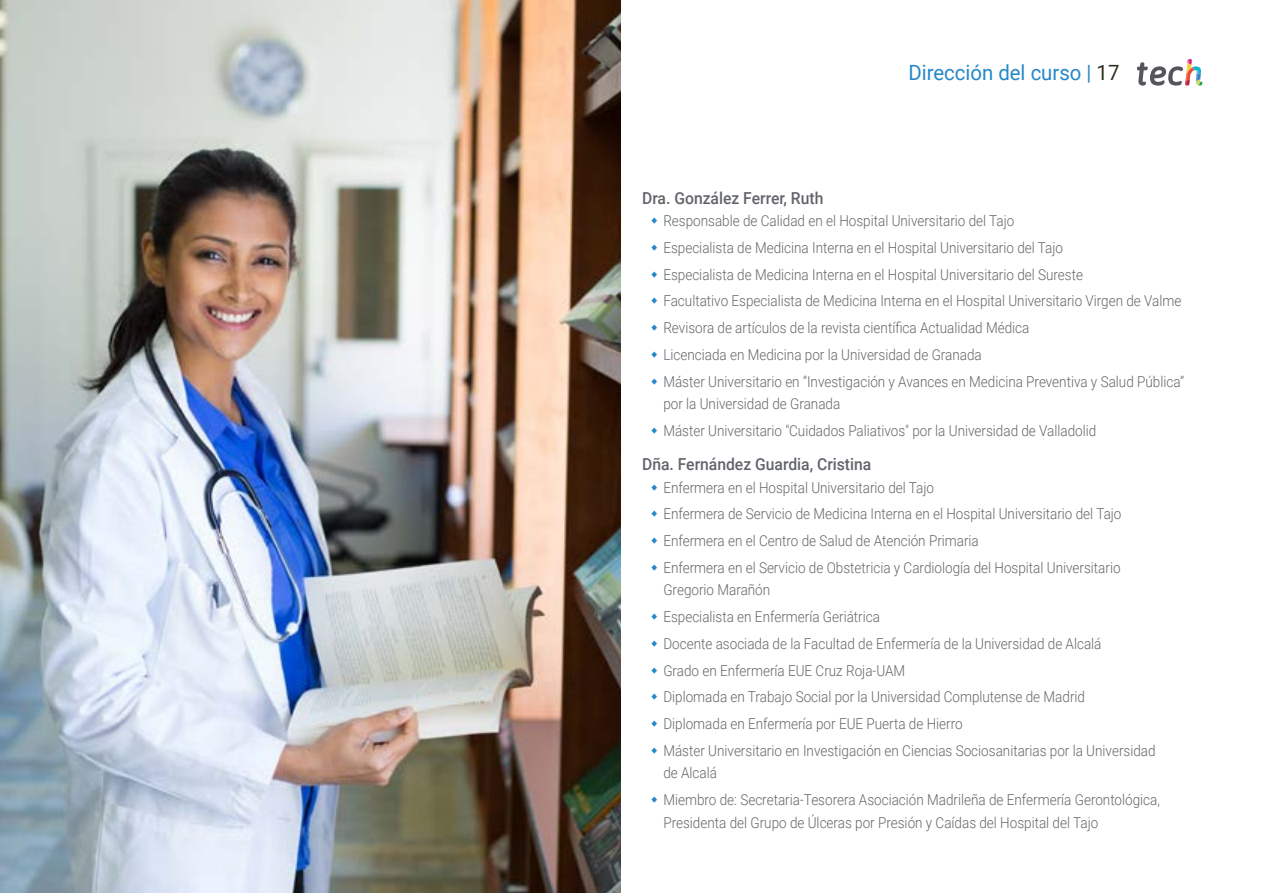
<style>
.page{position:relative;width:1263px;height:893px;background:#fff}
.page>*{position:absolute;margin:0;border:0;box-sizing:border-box;transform-origin:0 0}
.t1{font:21px "Roboto";color:#2488c9}
.t2{font:500 16.5px "Roboto";color:#61646a;scale:.95 1}
.t3{font:300 15px/26.7px "Roboto";color:#646669;scale:.9 1}
.s1{color:#312e20}
</style>
<div class="page">
<svg style="left:1137px;top:59px;width:65px;height:27px"></svg>
<img style="left:0;top:0;width:621px;height:893px">
<h1 class="t1" style="left:908px;top:57px;width:213px">Dirección del curso | <span class="s1">17</span></h1>
<p class="t2" style="left:642px;top:186px;width:192px">Dra. González Ferrer, Ruth</p>
<p class="t3" style="left:663px;top:207px;width:580px">Responsable de Calidad en el Hospital Universitario del Tajo<br>Especialista de Medicina Interna en el Hospital Universitario del Tajo<br>Especialista de Medicina Interna en el Hospital Universitario del Sureste<br>Facultativo Especialista de Medicina Interna en el Hospital Universitario Virgen de Valme Revisora de artículos de la revista científica Actualidad Médica<br>Licenciada en Medicina por la Universidad de Granada<br>Máster Universitario en “Investigación y Avances en Medicina Preventiva y Salud Pública”</p>
<p class="t3" style="left:663px;top:390px;width:483px">por la Universidad de Granada<br>Máster Universitario "Cuidados Paliativos" por la Universidad de Valladolid</p>
<p class="t2" style="left:642px;top:453px;width:243px">Dña. Fernández Guardia, Cristina</p>
<p class="t3" style="left:663px;top:473px;width:511px">Enfermera en el Hospital Universitario del Tajo<br>Enfermera de Servicio de Medicina Interna en el Hospital Universitario del Tajo Enfermera en el Centro de Salud de Atención Primaria<br>Enfermera en el Servicio de Obstetricia y Cardiología del Hospital Universitario</p>
<p class="t3" style="left:663px;top:576px;width:548px">Gregorio Marañón<br>Especialista en Enfermería Geriátrica<br>Docente asociada de la Facultad de Enfermería de la Universidad de Alcalá<br>Grado en Enfermería EUE Cruz Roja-UAM<br>Diplomada en Trabajo Social por la Universidad Complutense de Madrid<br>Diplomada en Enfermería por EUE Puerta de Hierro<br>Máster Universitario en Investigación en Ciencias Sociosanitarias por la Universidad</p>
<p class="t3" style="left:663px;top:759px;width:553px">de Alcalá<br>Miembro de: Secretaria-Tesorera Asociación Madrileña de Enfermería Gerontológica,</p>
<p class="t3" style="left:663px;top:808px;width:485px">Presidenta del Grupo de Úlceras por Presión y Caídas del Hospital del Tajo</p>
</div>
